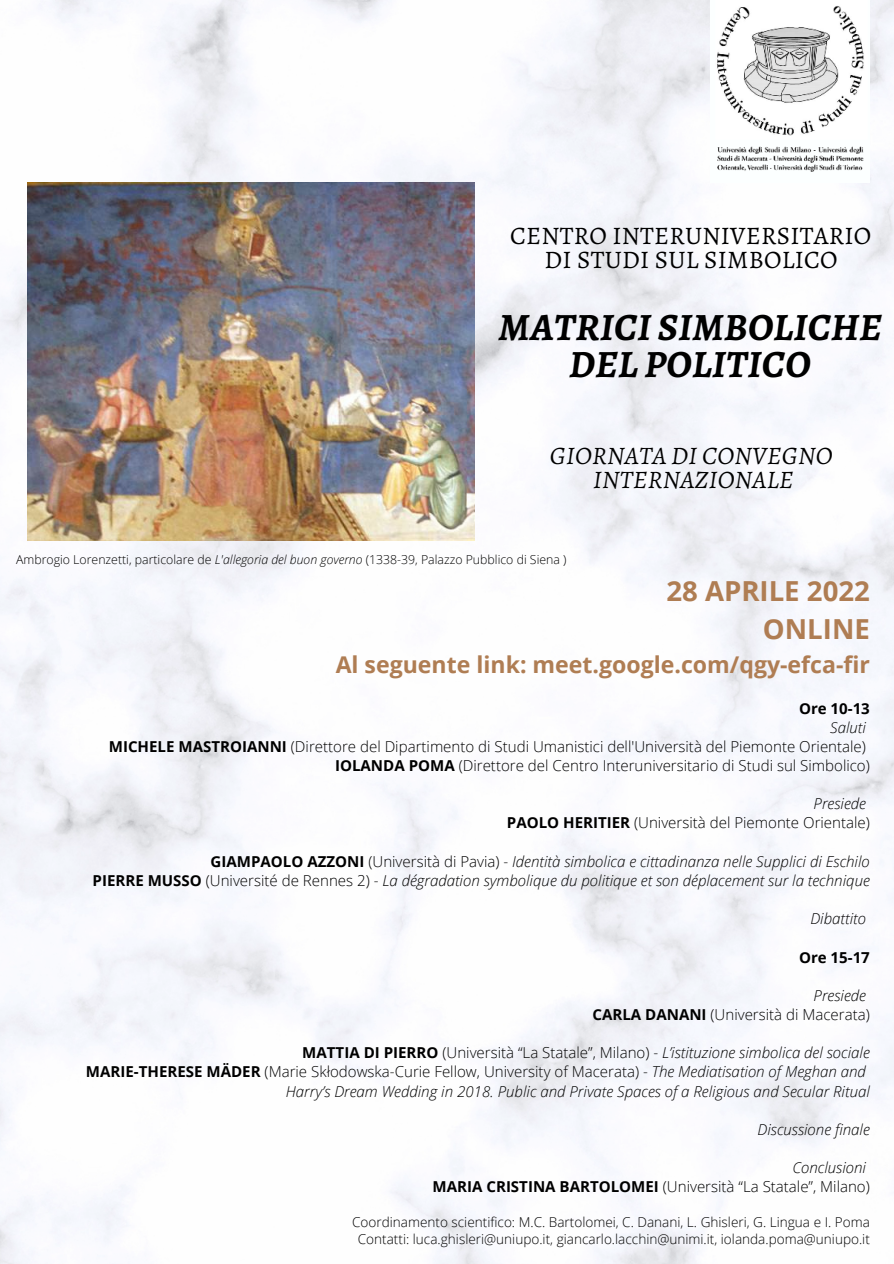
<style>
.page{position:relative;width:894px;height:1264px;background:#fff}
.page>*{position:absolute;margin:0;border:0;box-sizing:border-box;transform-origin:0 0}
.t1{font:italic 700 38.7px "Alegreya SC";letter-spacing:.01em;color:#000}
.t2{font:700 27.6px "Open Sans";color:#af7d53}
.t3{font:25.2px "Alegreya";letter-spacing:.01em;color:#000}
.t4{font:italic 25.2px "Alegreya SC";letter-spacing:.01em;color:#000}
.t5{font:700 23.1px "Open Sans";color:#af7d53}
.t6{font:italic 300 15px "Open Sans";color:#000}
.t7{font:300 15px "Open Sans";color:#000}
.t8{font:700 15px "Open Sans";color:#000}
.t9{font:300 13.5px "Open Sans";color:#000}
.t10{font:300 12.3px "Open Sans";color:#000}
.s1{font-style:italic}
.s2{font-weight:700}
.s3{font-weight:700;font-style:normal}
.s4{font-style:normal}
</style>
<div class="page">
<img style="left:0;top:0;width:893px;height:1263px">
<img style="left:27px;top:182px;width:447px;height:358px">
<img style="left:236px;top:393px;width:421px;height:478px">
<img style="left:710px;top:0;width:159px;height:182px">
<p class="t3" style="left:510px;top:218px;width:362px">CENTRO INTERUNIVERSITARIO</p>
<p class="t3" style="left:544px;top:242px;width:294px">DI STUDI SUL SIMBOLICO</p>
<p class="t1" style="left:498px;top:300px;width:384px">MATRICI SIMBOLICHE</p>
<p class="t1" style="left:569px;top:338px;width:243px">DEL POLITICO</p>
<p class="t4" style="left:549px;top:438px;width:284px">GIORNATA DI CONVEGNO</p>
<p class="t4" style="left:593px;top:462px;width:202px">INTERNAZIONALE</p>
<p class="t10" style="left:16px;top:550px;width:551px">Ambrogio Lorenzetti, particolare de <span class="s1">L'allegoria del buon governo</span> (1338-39, Palazzo Pubblico di Siena )</p>
<p class="t2" style="left:666px;top:571px;width:205px">28 APRILE 2022</p>
<p class="t2" style="left:762px;top:609px;width:108px">ONLINE</p>
<p class="t5" style="left:335px;top:648px;width:535px">Al seguente link: meet.google.com/qgy-efca-fir</p>
<p class="t8" style="left:798px;top:697px;width:72px">Ore 10-13</p>
<p class="t6" style="left:830px;top:716px;width:37px">Saluti</p>
<p class="t7" style="left:109px;top:736px;width:758px"><span class="s2">MICHELE MASTROIANNI</span> (Direttore del Dipartimento di Studi Umanistici dell'Università del Piemonte Orientale)</p>
<p class="t7" style="left:335px;top:755px;width:536px"><span class="s2">IOLANDA POMA</span> (Direttore del Centro Interuniversitario di Studi sul Simbolico)</p>
<p class="t6" style="left:813px;top:793px;width:54px">Presiede</p>
<p class="t7" style="left:507px;top:812px;width:364px"><span class="s2">PAOLO HERITIER</span> (Università del Piemonte Orientale)</p>
<p class="t6" style="left:210px;top:850px;width:660px"><span class="s3">GIAMPAOLO AZZONI</span> <span class="s4">(Università di Pavia) -</span> Identità simbolica e cittadinanza nelle Supplici di Eschilo</p>
<p class="t6" style="left:92px;top:869px;width:778px"><span class="s3">PIERRE MUSSO</span> <span class="s4">(Université de Rennes 2) -</span> La dégradation symbolique du politique et son déplacement sur la technique</p>
<p class="t6" style="left:810px;top:908px;width:57px">Dibattito</p>
<p class="t8" style="left:798px;top:946px;width:72px">Ore 15-17</p>
<p class="t6" style="left:813px;top:984px;width:54px">Presiede</p>
<p class="t7" style="left:592px;top:1003px;width:279px"><span class="s2">CARLA DANANI</span> (Università di Macerata)</p>
<p class="t6" style="left:302px;top:1042px;width:569px"><span class="s3">MATTIA DI PIERRO</span> <span class="s4">(Università “La Statale”, Milano) -</span> L’istituzione simbolica del sociale</p>
<p class="t7" style="left:86px;top:1061px;width:781px"><span class="s2">MARIE-THERESE MÄDER</span> (Marie Skłodowska-Curie Fellow, University of Macerata) - <span class="s1">The Mediatisation of Meghan and</span></p>
<p class="t6" style="left:286px;top:1080px;width:585px">Harry’s Dream Wedding in 2018. Public and Private Spaces of a Religious and Secular Ritual</p>
<p class="t6" style="left:757px;top:1118px;width:114px">Discussione finale</p>
<p class="t6" style="left:792px;top:1157px;width:75px">Conclusioni</p>
<p class="t7" style="left:432px;top:1176px;width:438px"><span class="s2">MARIA CRISTINA BARTOLOMEI</span> (Università “La Statale”, Milano)</p>
<p class="t9" style="left:352px;top:1212px;width:519px">Coordinamento scientifico: M.C. Bartolomei, C. Danani, L. Ghisleri, G. Lingua e I. Poma</p>
<p class="t9" style="left:358px;top:1229px;width:513px">Contatti: luca.ghisleri@uniupo.it, giancarlo.lacchin@unimi.it, iolanda.poma@uniupo.it</p>
</div>
